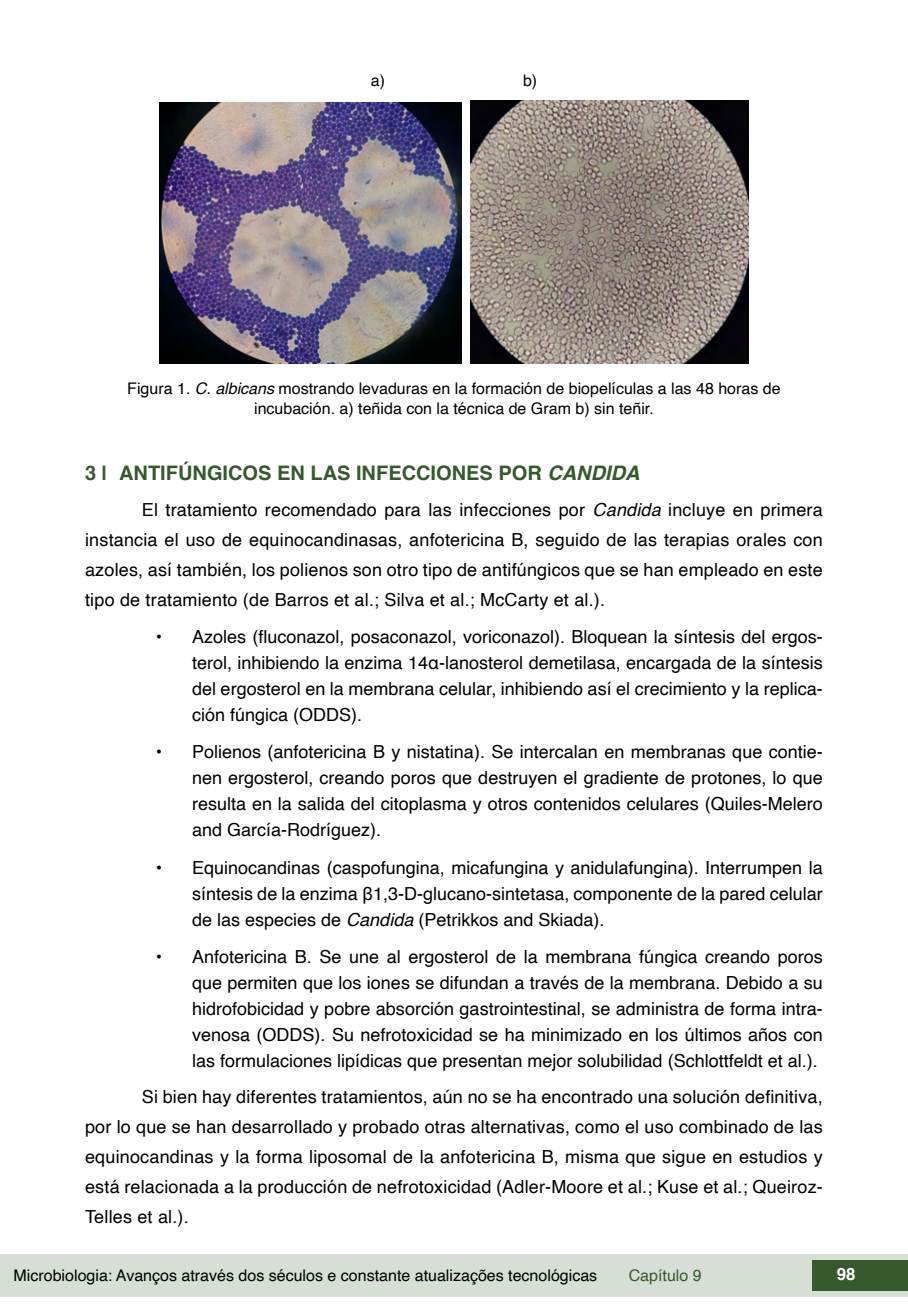
<style>
.page{position:relative;width:908px;height:1304px;background:#fff}
.page>*{position:absolute;margin:0;border:0;box-sizing:border-box;transform-origin:0 0}
.t1{font:700 20px "Helvetica";color:#36592e}
.t2{font:18px/26px "Helvetica";color:#000;text-align:justify}
.t3{font:700 16.8px "Helvetica";color:#fff}
.t4{font:16px/19.2px "Helvetica";color:#000;text-align:center}
.t5{font:16px "Helvetica";color:#36592e}
.s1{font-style:italic}
</style>
<div class="page">
<div style="left:0;top:1254px;width:906px;height:43px;background:#d7ded5"></div>
<div style="left:812px;top:1261px;width:95px;height:30px;background:#36592e"></div>
<img style="left:160px;top:102px;width:301px;height:262px">
<img style="left:470px;top:100px;width:277px;height:264px">
<p class="t4" style="left:370px;top:71px;width:16px">a)</p>
<p class="t4" style="left:523px;top:71px;width:16px">b)</p>
<p class="t4" style="left:127px;top:380px;width:654px">Figura 1. <span class="s1">C. albicans</span> mostrando levaduras en la formación de biopelículas a las 48 horas de incubación. a) teñida con la técnica de Gram b) sin teñir.</p>
<p class="t1" style="left:85px;top:457px;width:556px">3 | ANTIFÚNGICOS EN LAS INFECCIONES POR <span class="s1">CANDIDA</span></p>
<p class="t2" style="left:85px;top:495px;width:738px;line-height:30px;text-indent:57px">El tratamiento recomendado para las infecciones por <span class="s1">Candida</span> incluye en primera instancia el uso de equinocandinasas, anfotericina B, seguido de las terapias orales con azoles, así también, los polienos son otro tipo de antifúngicos que se han empleado en este tipo de tratamiento (de Barros et al.; Silva et al.; McCarty et al.).</p>
<p class="t2" style="left:192px;top:624px;width:632px;text-indent:-36px">• Azoles (fluconazol, posaconazol, voriconazol). Bloquean la síntesis del ergos&shy;terol, inhibiendo la enzima 14α-lanosterol demetilasa, encargada de la síntesis del ergosterol en la membrana celular, inhibiendo así el crecimiento y la replica&shy;ción fúngica (ODDS).</p>
<p class="t2" style="left:192px;top:740px;width:632px;text-indent:-36px">• Polienos (anfotericina B y nistatina). Se intercalan en membranas que contie&shy;nen ergosterol, creando poros que destruyen el gradiente de protones, lo que resulta en la salida del citoplasma y otros contenidos celulares (Quiles-Melero and García-Rodríguez).</p>
<p class="t2" style="left:192px;top:855px;width:632px;text-indent:-36px">• Equinocandinas (caspofungina, micafungina y anidulafungina). Interrumpen la síntesis de la enzima β1,3-D-glucano-sintetasa, componente de la pared celular de las especies de <span class="s1">Candida</span> (Petrikkos and Skiada).</p>
<p class="t2" style="left:192px;top:944px;width:632px;text-indent:-36px">• Anfotericina B. Se une al ergosterol de la membrana fúngica creando poros que permiten que los iones se difundan a través de la membrana. Debido a su hidrofobicidad y pobre absorción gastrointestinal, se administra de forma intra&shy;venosa (ODDS). Su nefrotoxicidad se ha minimizado en los últimos años con las formulaciones lipídicas que presentan mejor solubilidad (Schlottfeldt et al.).</p>
<p class="t2" style="left:85px;top:1082px;width:738px;line-height:30px;text-indent:57px">Si bien hay diferentes tratamientos, aún no se ha encontrado una solución definitiva, por lo que se han desarrollado y probado otras alternativas, como el uso combinado de las equinocandinas y la forma liposomal de la anfotericina B, misma que sigue en estudios y está relacionada a la producción de nefrotoxicidad (Adler-Moore et al.; Kuse et al.; Queiroz-Telles et al.).</p>
<p class="t4" style="left:14px;top:1266px;width:585px">Microbiologia: Avanços através dos séculos e constante atualizações tecnológicas</p>
<p class="t5" style="left:628px;top:1263px;width:74px">Capítulo 9</p>
<p class="t3" style="left:836px;top:1261px;width:20px">98</p>
</div>
